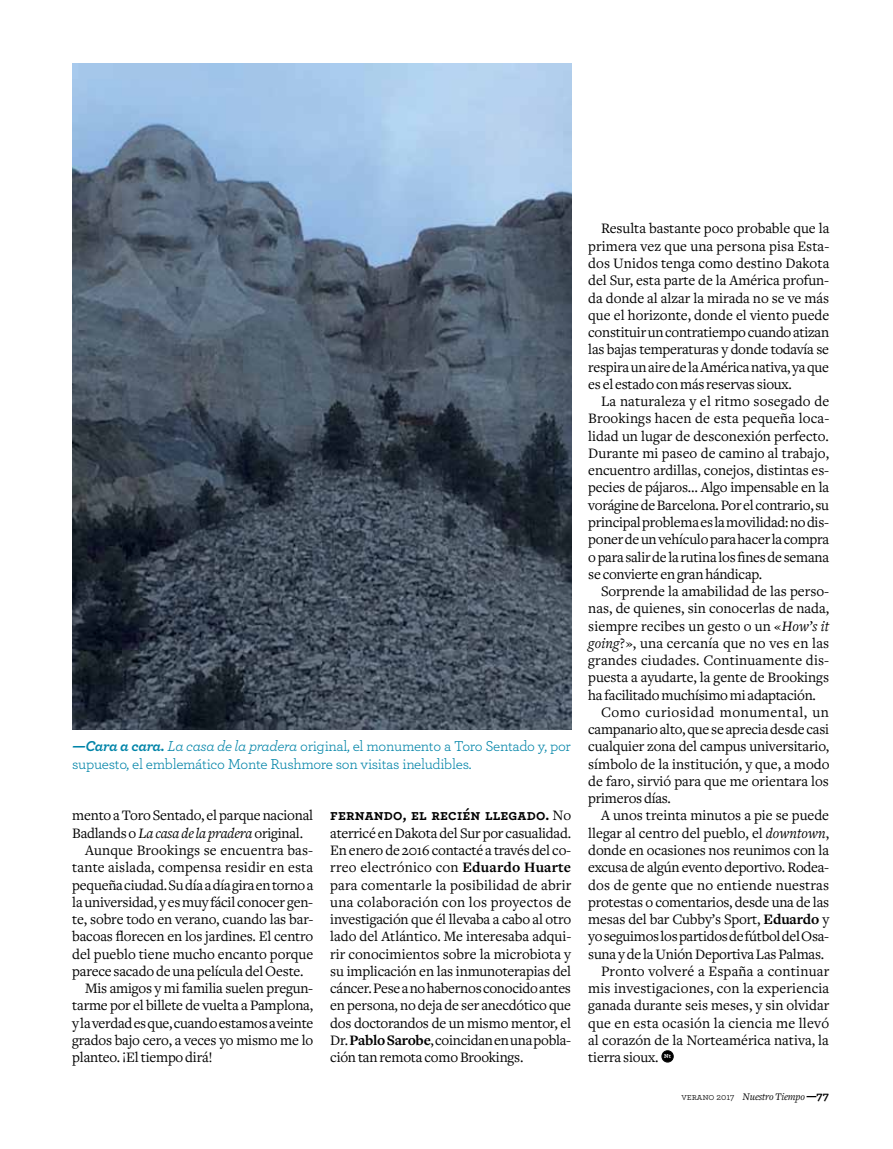
<style>
.page{position:relative;width:893px;height:1149px;background:#fff}
.page>*{position:absolute;margin:0;border:0;box-sizing:border-box;transform-origin:0 0}
.t1{font:15px/17.2px "Freight Text";letter-spacing:-.01em;color:#000;text-align:justify}
.t2{font:15px "Freight Text";letter-spacing:.01em;color:#000}
.t3{font:15px/17.2px "Archer";letter-spacing:-.02em;color:#0084a8}
.t4{font:15px "Freight Text";letter-spacing:.015em;color:#000}
.t5{font:15px "Freight Text";letter-spacing:.035em;color:#000}
.t6{font:15px "Archer Bold SC";letter-spacing:.015em;color:#000}
.t7{font:italic 10.5px "Freight Text";letter-spacing:-.01em;color:#000}
.t8{font:700 6px "Archer";color:#fff}
.s1{font-weight:700;font-style:italic}
.s2{font-style:italic}
.s3{font-family:"Freight Text"}
.s4{font-weight:700}
.s5{font-family:"Archer Book SC";font-style:normal;font-size:9.75px}
.s6{font-family:"Archer";font-style:normal;font-size:9.75px}
.s7{font-family:"Archer";font-weight:700;font-style:normal;font-size:12px}
</style>
<div class="page">
<div style="left:662px;top:1050px;width:11px;height:11px;background:#000;border-radius:50%"></div>
<div style="left:662px;top:1050px;width:11px;height:11px;border:1px solid #000;border-radius:50%"></div>
<img style="left:72px;top:64px;width:499px;height:665px">
<p class="t3" style="left:72px;top:737px;width:500px"><span class="s1">—Cara a cara.</span> <span class="s2">La casa de la pradera</span> original, el monumento a Toro Sentado y, por supuesto, el emblemático Monte Rushmore son visitas ineludibles.</p>
<p class="t6" style="left:330px;top:805px;width:242px">fernando, el recién llegado. <span class="s3">No</span></p>
<p class="t1" style="left:330px;top:824px;width:243px">aterricé en Dakota del Sur por casualidad.<br>En enero de 2016 contacté a través del co&shy;rreo electrónico con <span class="s4">Eduardo Huarte </span>para comentarle la posibilidad de abrir una colaboración con los proyectos de investigación que él llevaba a cabo al otro lado del Atlántico. Me interesaba adqui&shy;rir conocimientos sobre la microbiota y su implicación en las inmunoterapias del cáncer. Pese a no habernos conocido antes en persona, no deja de ser anecdótico que dos doctorandos de un mismo mentor, el Dr. <span class="s4">Pablo Sarobe</span>, coincidan en una pobla&shy;ción tan remota como Brookings.</p>
<p class="t1" style="left:72px;top:807px;width:242px">mento a Toro Sentado, el parque nacional</p>
<p class="t1" style="left:72px;top:824px;width:232px">Badlands o <span class="s2">La casa de la pradera</span> original.</p>
<p class="t2" style="left:85px;top:841px;width:230px">Aunque Brookings se encuentra bas-</p>
<p class="t2" style="left:72px;top:858px;width:242px">tante aislada, compensa residir en esta</p>
<p class="t1" style="left:72px;top:876px;width:243px">pequeña ciudad. Su día a día gira en torno a</p>
<p class="t1" style="left:72px;top:893px;width:242px">la universidad, y es muy fácil conocer gen-</p>
<p class="t1" style="left:72px;top:910px;width:242px">te, sobre todo en verano, cuando las bar-</p>
<p class="t1" style="left:72px;top:927px;width:243px">bacoas florecen en los jardines. El centro</p>
<p class="t1" style="left:72px;top:945px;width:243px">del pueblo tiene mucho encanto porque</p>
<p class="t1" style="left:72px;top:962px;width:233px">parece sacado de una película del Oeste.</p>
<p class="t1" style="left:85px;top:979px;width:230px">Mis amigos y mi familia suelen pregun-</p>
<p class="t1" style="left:72px;top:996px;width:242px">tarme por el billete de vuelta a Pamplona,</p>
<p class="t1" style="left:72px;top:1014px;width:242px">y la verdad es que, cuando estamos a veinte</p>
<p class="t1" style="left:72px;top:1031px;width:243px">grados bajo cero, a veces yo mismo me lo</p>
<p class="t1" style="left:72px;top:1048px;width:142px">planteo. ¡El tiempo dirá!</p>
<p class="t1" style="left:588px;top:220px;width:243px;text-indent:13px">Resulta bastante poco probable que la primera vez que una persona pisa Esta&shy;dos Unidos tenga como destino Dakota del Sur, esta parte de la América profun&shy;da donde al alzar la mirada no se ve más que el horizonte, donde el viento puede constituir un contratiempo cuando atizan las bajas temperaturas y donde todavía se respira un aire de la América nativa, ya que es el estado con más reservas sioux.</p>
<p class="t1" style="left:588px;top:393px;width:243px;text-indent:13px">La naturaleza y el ritmo sosegado de Brookings hacen de esta pequeña loca&shy;lidad un lugar de desconexión perfecto.<br>Durante mi paseo de camino al trabajo, encuentro ardillas, conejos, distintas es&shy;pecies de pájaros… Algo impensable en la vorágine de Barcelona. Por el contrario, su principal problema es la movilidad: no dis&shy;poner de un vehículo para hacer la compra o para salir de la rutina los fines de semana se convierte en gran hándicap.</p>
<p class="t1" style="left:601px;top:582px;width:230px">Sorprende la amabilidad de las perso-</p>
<p class="t1" style="left:588px;top:600px;width:242px">nas, de quienes, sin conocerlas de nada,</p>
<p class="t1" style="left:588px;top:617px;width:242px">siempre recibes un gesto o un «<span class="s2">How’s it</span></p>
<p class="t2" style="left:588px;top:634px;width:243px"><span class="s2">going</span>?», una cercanía que no ves en las</p>
<p class="t2" style="left:588px;top:651px;width:242px">grandes ciudades. Continuamente dis-</p>
<p class="t1" style="left:588px;top:669px;width:242px">puesta a ayudarte, la gente de Brookings</p>
<p class="t1" style="left:588px;top:686px;width:229px">ha facilitado muchísimo mi adaptación.</p>
<p class="t5" style="left:601px;top:703px;width:230px">Como curiosidad monumental, un</p>
<p class="t1" style="left:588px;top:720px;width:242px">campanario alto, que se aprecia desde casi</p>
<p class="t1" style="left:588px;top:738px;width:243px">cualquier zona del campus universitario,</p>
<p class="t1" style="left:588px;top:755px;width:243px">símbolo de la institución, y que, a modo</p>
<p class="t1" style="left:588px;top:772px;width:242px">de faro, sirvió para que me orientara los</p>
<p class="t1" style="left:588px;top:789px;width:84px">primeros días.</p>
<p class="t1" style="left:601px;top:807px;width:230px">A unos treinta minutos a pie se puede</p>
<p class="t1" style="left:588px;top:824px;width:242px">llegar al centro del pueblo, el <span class="s2">downtown</span>,</p>
<p class="t1" style="left:588px;top:841px;width:242px">donde en ocasiones nos reunimos con la</p>
<p class="t1" style="left:588px;top:858px;width:242px">excusa de algún evento deportivo. Rodea-</p>
<p class="t2" style="left:588px;top:876px;width:242px">dos de gente que no entiende nuestras</p>
<p class="t1" style="left:588px;top:893px;width:242px">protestas o comentarios, desde una de las</p>
<p class="t1" style="left:588px;top:910px;width:242px">mesas del bar Cubby’s Sport, <span class="s4">Eduardo</span> y</p>
<p class="t1" style="left:588px;top:927px;width:242px">yo seguimos los partidos de fútbol del Osa-</p>
<p class="t1" style="left:588px;top:945px;width:237px">suna y de la Unión Deportiva Las Palmas.</p>
<p class="t4" style="left:601px;top:962px;width:230px">Pronto volveré a España a continuar</p>
<p class="t2" style="left:588px;top:979px;width:243px">mis investigaciones, con la experiencia</p>
<p class="t1" style="left:588px;top:996px;width:242px">ganada durante seis meses, y sin olvidar</p>
<p class="t2" style="left:588px;top:1014px;width:242px">que en esta ocasión la ciencia me llevó</p>
<p class="t1" style="left:588px;top:1031px;width:242px">al corazón de la Norteamérica nativa, la</p>
<p class="t1" style="left:588px;top:1048px;width:72px">tierra sioux.</p>
<p class="t8" style="left:664px;top:1052px;width:8px">Nt</p>
<p class="t7" style="left:682px;top:1090px;width:149px"><span class="s5">verano</span> <span class="s6">2017</span> Nuestro Tiempo <span class="s7">—77</span></p>
</div>
